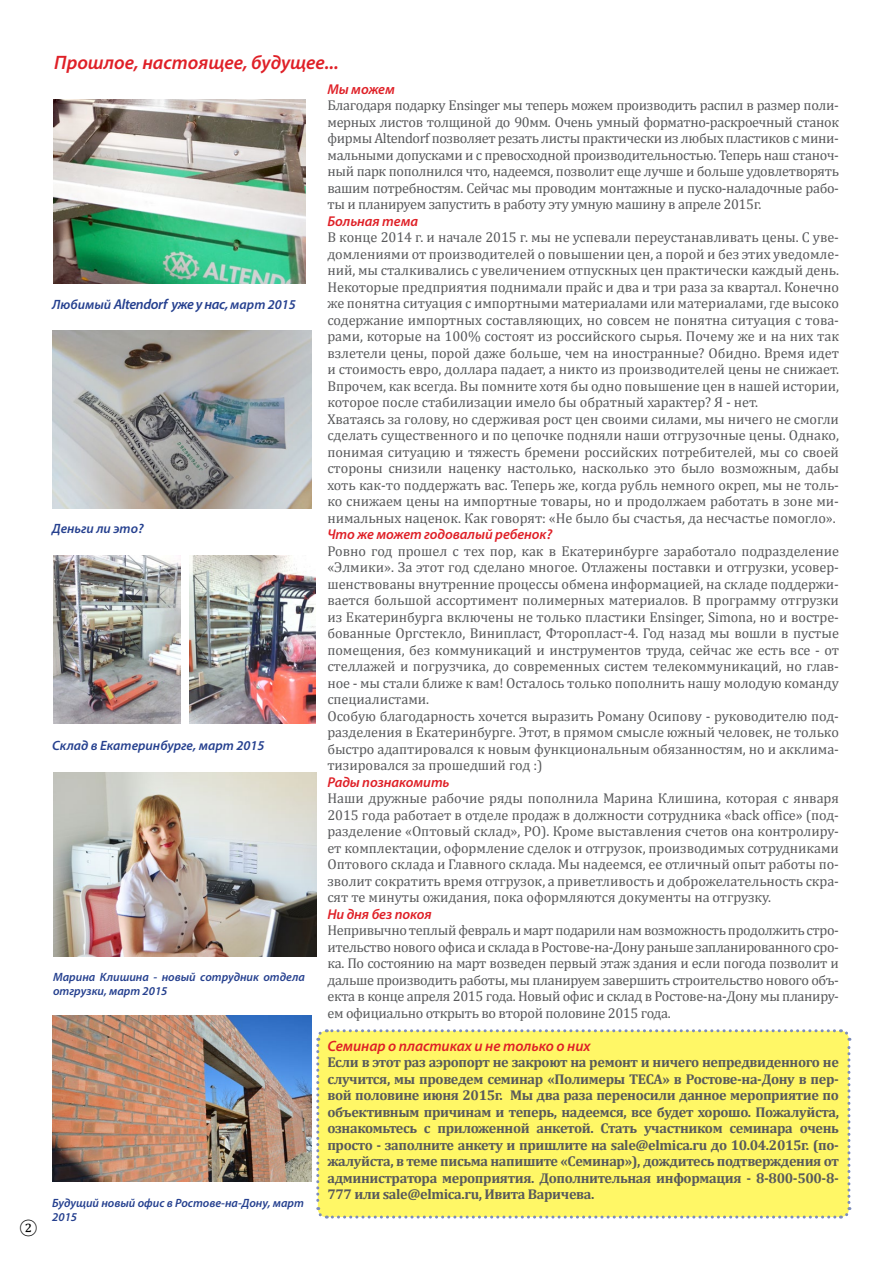
<style>
.page{position:relative;width:893px;height:1263px;background:#fff}
.page>*{position:absolute;margin:0;border:0;box-sizing:border-box;transform-origin:0 0}
.t1{font:italic 600 19.5px "Myriad Pro";color:#df2027}
.t2{font:italic 600 15px "Myriad Pro";letter-spacing:-.005em;color:#df2027}
.t3{font:15px "Cambria";color:#000}
.t4{font:14.25px/16.5px "Cambria";letter-spacing:-.005em;color:#58595b;text-align:justify}
.t5{font:700 14.25px/16.5px "Cambria";letter-spacing:-.025em;color:#58595b;text-align:justify}
.t6{font:italic 600 14.25px "Myriad Pro";letter-spacing:-.005em;color:#df2027}
.t7{font:italic 600 14.25px "Myriad Pro";letter-spacing:-.025em;color:#25408f}
.t8{font:italic 600 13.5px "Myriad Pro";color:#25408f}
.t9{font:italic 600 12px/14.4px "Myriad Pro";color:#25408f}
.s1{font-size:13.5px}
</style>
<div class="page">
<div style="left:316px;top:1029px;width:536px;height:190px;background:#fff766"></div>
<img style="left:53px;top:99px;width:253px;height:185px">
<img style="left:52px;top:331px;width:260px;height:177px">
<img style="left:189px;top:556px;width:126px;height:168px">
<img style="left:52px;top:1015px;width:260px;height:167px">
<img style="left:54px;top:772px;width:262px;height:185px">
<img style="left:53px;top:556px;width:128px;height:168px">
<p class="t3" style="left:19px;top:1218px;width:20px">②</p>
<h1 class="t1" style="left:54px;top:50px;width:286px">Прошлое, настоящее, будущее...</h1>
<p class="t7" style="left:52px;top:295px;width:245px"><span class="s1">Любимый</span> Altendorf уже у нас, <span class="s1">март 2015</span></p>
<p class="t8" style="left:52px;top:520px;width:93px">Деньги ли это?</p>
<p class="t8" style="left:52px;top:737px;width:214px">Склад в Екатеринбурге, март 2015</p>
<p class="t9" style="left:53px;top:969px;width:253px">Марина Клишина - новый сотрудник отдела отгрузки, март 2015</p>
<p class="t9" style="left:52px;top:1195px;width:253px">Будущий новый офис в Ростове-на-Дону, март<br>2015</p>
<p class="t6" style="left:327px;top:80px;width:69px">Мы можем</p>
<p class="t4" style="left:327px;top:97px;width:513px">Благодаря подарку Ensinger мы теперь можем производить распил в размер поли&shy;мерных листов толщиной до 90мм. Очень умный форматно-раскроечный станок фирмы Altendorf позволяет резать листы практически из любых пластиков с мини&shy;мальными допусками и с превосходной производительностью. Теперь наш станоч&shy;ный парк пополнился что, надеемся, позволит еще лучше и больше удовлетворять вашим потребностям. Сейчас мы проводим монтажные и пуско-наладочные рабо&shy;ты и планируем запустить в работу эту умную машину в апреле 2015г.</p>
<p class="t6" style="left:327px;top:212px;width:92px">Больная тема</p>
<p class="t4" style="left:327px;top:229px;width:513px;text-align:left">В конце 2014 г. и начале 2015 г. мы не успевали переустанавливать цены. С уве&shy;домлениями от производителей о повышении цен, а порой и без этих уведомле&shy;ний, мы сталкивались с увеличением отпускных цен практически каждый день.<br>Некоторые предприятия поднимали прайс и два и три раза за квартал. Конечно же понятна ситуация с импортными материалами или материалами, где высоко содержание импортных составляющих, но совсем не понятна ситуация с това&shy;рами, которые на 100% состоят из российского сырья. Почему же и на них так взлетели цены, порой даже больше, чем на иностранные? Обидно. Время идет и стоимость евро, доллара падает, а никто из производителей цены не снижает.<br>Впрочем, как всегда. Вы помните хотя бы одно повышение цен в нашей истории, которое после стабилизации имело бы обратный характер? Я - нет.<br>Хватаясь за голову, но сдерживая рост цен своими силами, мы ничего не смогли сделать существенного и по цепочке подняли наши отгрузочные цены. Однако, понимая ситуацию и тяжесть бремени российских потребителей, мы со своей стороны снизили наценку настолько, насколько это было возможным, дабы хоть как-то поддержать вас. Теперь же, когда рубль немного окреп, мы не толь&shy;ко снижаем цены на импортные товары, но и продолжаем работать в зоне ми&shy;нимальных наценок. Как говорят: «Не было бы счастья, да несчастье помогло».</p>
<p class="t6" style="left:327px;top:525px;width:226px">Что же может годовалый ребенок?</p>
<p class="t4" style="left:327px;top:542px;width:513px;text-align:left">Ровно год прошел с тех пор, как в Екатеринбурге заработало подразделение «Элмики». За этот год сделано многое. Отлажены поставки и отгрузки, усовер&shy;шенствованы внутренние процессы обмена информацией, на складе поддержи&shy;вается большой ассортимент полимерных материалов. В программу отгрузки из Екатеринбурга включены не только пластики Ensinger, Simona, но и востре&shy;бованные Оргстекло, Винипласт, Фторопласт-4. Год назад мы вошли в пустые помещения, без коммуникаций и инструментов труда, сейчас же есть все - от стеллажей и погрузчика, до современных систем телекоммуникаций, но глав&shy;ное - мы стали ближе к вам! Осталось только пополнить нашу молодую команду специалистами.<br>Особую благодарность хочется выразить Роману Осипову - руководителю под&shy;разделения в Екатеринбурге. Этот, в прямом смысле южный человек, не только быстро адаптировался к новым функциональным обязанностям, но и акклима&shy;тизировался за прошедший год :)</p>
<p class="t6" style="left:327px;top:773px;width:124px">Рады познакомить</p>
<p class="t4" style="left:327px;top:790px;width:513px">Наши дружные рабочие ряды пополнила Марина Клишина, которая с января 2015 года работает в отделе продаж в должности сотрудника «back office» (под&shy;разделение «Оптовый склад», РО). Кроме выставления счетов она контролиру&shy;ет комплектации, оформление сделок и отгрузок, производимых сотрудниками Оптового склада и Главного склада. Мы надеемся, ее отличный опыт работы по&shy;зволит сократить время отгрузок, а приветливость и доброжелательность скра&shy;сят те минуты ожидания, пока оформляются документы на отгрузку.</p>
<p class="t6" style="left:327px;top:905px;width:106px">Ни дня без покоя</p>
<p class="t4" style="left:327px;top:922px;width:513px">Непривычно теплый февраль и март подарили нам возможность продолжить стро&shy;ительство нового офиса и склада в Ростове-на-Дону раньше запланированного сро&shy;ка. По состоянию на март возведен первый этаж здания и если погода позволит и дальше производить работы, мы планируем завершить строительство нового объ&shy;екта в конце апреля 2015 года. Новый офис и склад в Ростове-на-Дону мы планиру&shy;ем официально открыть во второй половине 2015 года.</p>
<p class="t2" style="left:327px;top:1036px;width:265px">Семинар о пластиках и не только о них</p>
<p class="t5" style="left:327px;top:1053px;width:513px">Если в этот раз аэропорт не закроют на ремонт и ничего непредвиденного не случится, мы проведем семинар «Полимеры TECA» в Ростове-на-Дону в пер&shy;вой половине июня 2015г. Мы два раза переносили данное мероприятие по объективным причинам и теперь, надеемся, все будет хорошо. Пожалуйста, ознакомьтесь с приложенной анкетой. Стать участником семинара очень просто - заполните анкету и пришлите на sale@elmica.ru до 10.04.2015г. (по&shy;жалуйста, в теме письма напишите «Семинар»), дождитесь подтверждения от администратора мероприятия. Дополнительная информация - 8-800-500-8- 777 или sale@elmica.ru, Ивита Варичева.</p>
</div>
